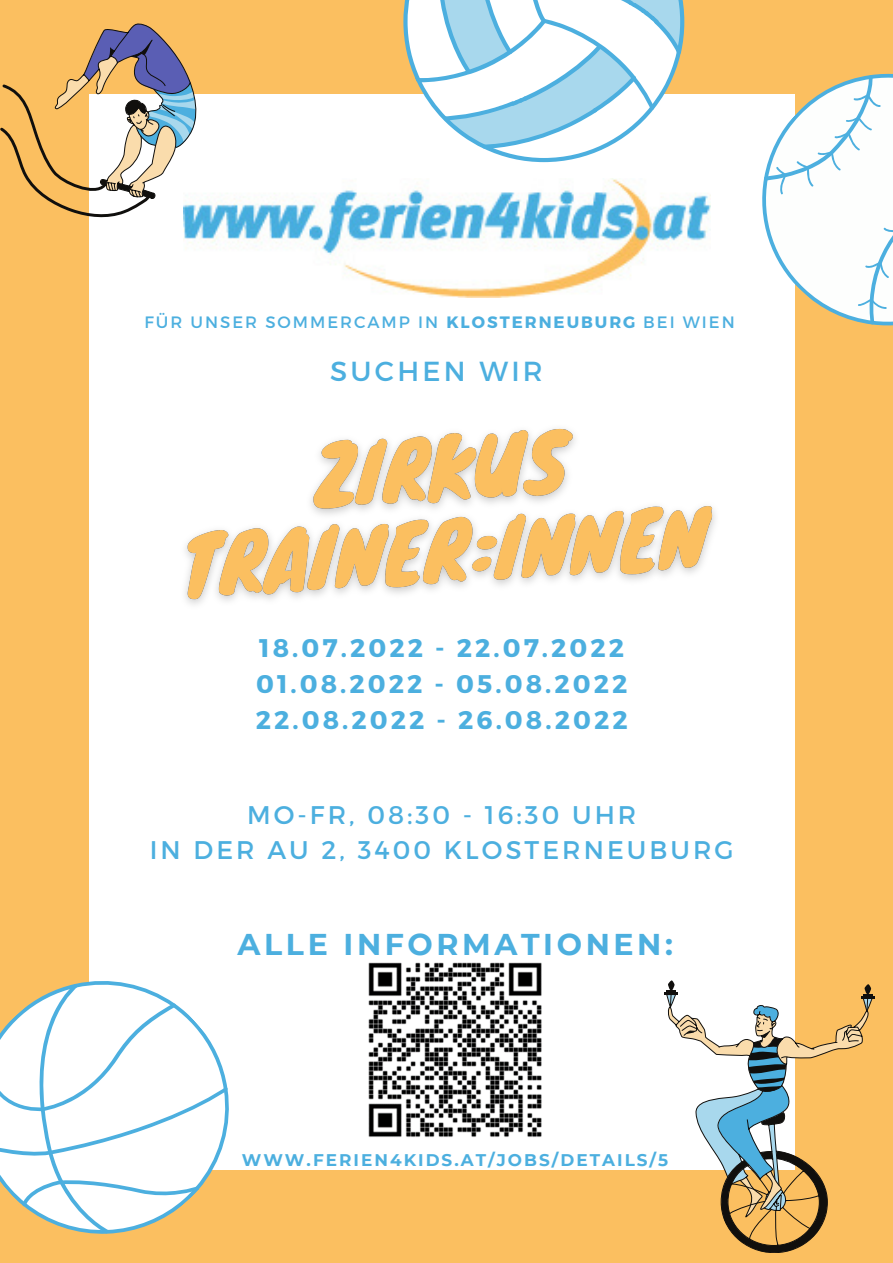
<style>
.page{position:relative;width:893px;height:1263px;background:#fbbf60}
.page>*{position:absolute;margin:0;border:0;box-sizing:border-box;transform-origin:0 0}
.t1{font:700 30px "Montserrat";letter-spacing:.12em;color:#4cafdf}
.t2{font:27.53px "Montserrat";letter-spacing:.12em;color:#4cafdf}
.t3{font:700 25.5px "Montserrat";letter-spacing:.12em;color:#4cafdf}
.t4{font:25.5px "Montserrat";letter-spacing:.12em;color:#4cafdf}
.t5{font:700 16.88px "Montserrat";letter-spacing:.12em;color:#4cafdf}
.t6{font:16.5px "Montserrat";letter-spacing:.12em;color:#4cafdf}
.s1{font-weight:700}
</style>
<div class="page">
<div style="left:89px;top:95px;width:705px;height:1075px;background:#fff"></div>
<svg style="left:0;top:981px;width:229px;height:253px"></svg>
<svg style="left:403px;top:0;width:281px;height:162px"></svg>
<svg style="left:751px;top:73px;width:142px;height:284px"></svg>
<img style="left:368px;top:962px;width:174px;height:176px">
<img style="left:183px;top:178px;width:527px;height:119px">
<svg style="left:0;top:23px;width:201px;height:194px"></svg>
<hr style="left:664px;top:992px;width:14px;height:3px;background:#100f0d">
<svg style="left:666px;top:980px;width:208px;height:272px"></svg>
<img style="left:185px;top:428px;width:531px;height:177px">
<p class="t6" style="left:144px;top:311px;width:591px">FÜR UNSER SOMMERCAMP IN <span class="s1">KLOSTERNEUBURG</span> BEI WIEN</p>
<p class="t2" style="left:330px;top:353px;width:214px">SUCHEN WIR</p>
<p class="t3" style="left:259px;top:632px;width:366px">18.07.2022 - 22.07.2022</p>
<p class="t3" style="left:256px;top:667px;width:373px">01.08.2022 - 05.08.2022</p>
<p class="t3" style="left:256px;top:703px;width:373px">22.08.2022 - 26.08.2022</p>
<p class="t4" style="left:247px;top:798px;width:391px">MO-FR, 08:30 - 16:30 UHR</p>
<p class="t4" style="left:150px;top:834px;width:585px">IN DER AU 2, 3400 KLOSTERNEUBURG</p>
<p class="t1" style="left:238px;top:925px;width:437px">ALLE INFORMATIONEN:</p>
<p class="t5" style="left:242px;top:1149px;width:428px">WWW.FERIEN4KIDS.AT/JOBS/DETAILS/5</p>
</div>
